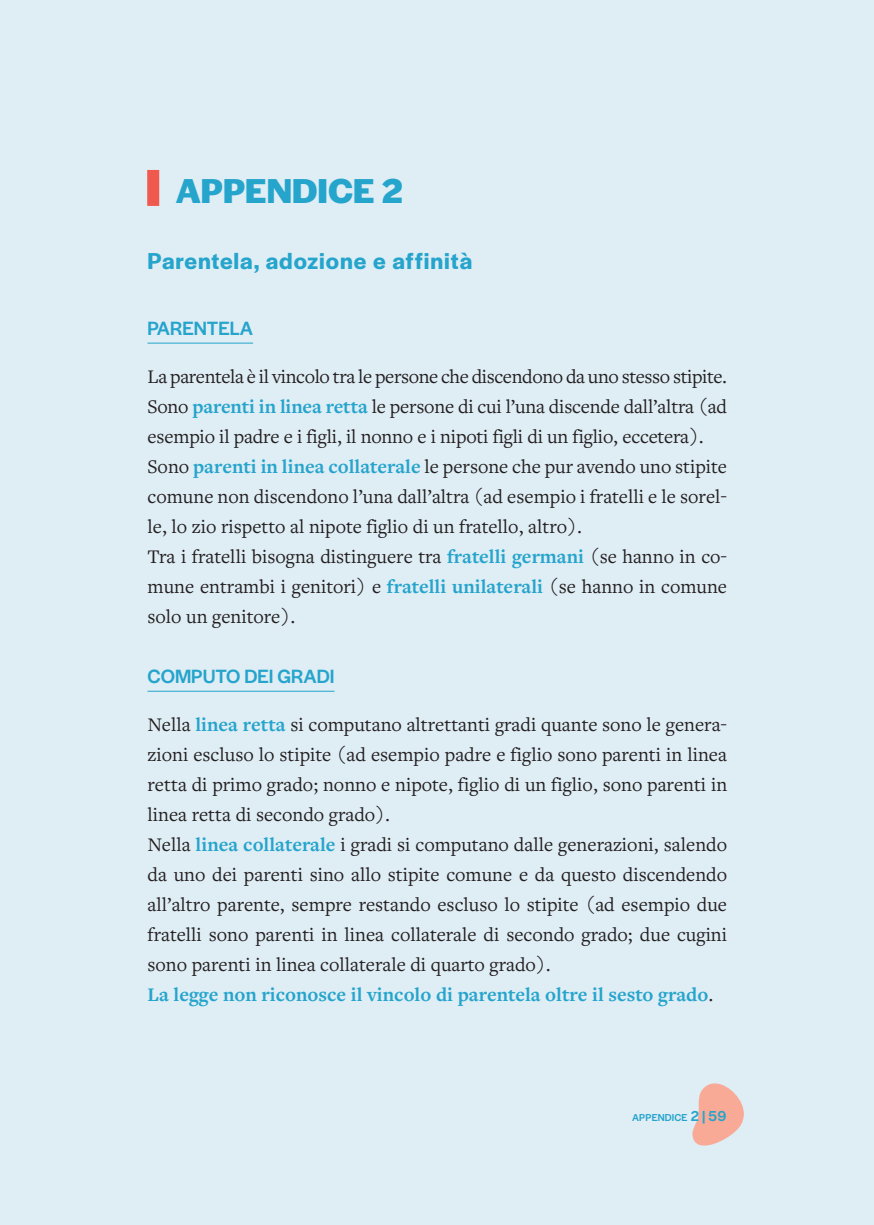
<style>
.page{position:relative;width:874px;height:1225px;background:#fff}
.page>*{position:absolute;margin:0;border:0;box-sizing:border-box;transform-origin:0 0}
.H1_capitolo{font:700 36px "Halyard Display";color:#25a4cc}
.H2_capitolo{font:600 24px "Halyard Display";letter-spacing:.04em;color:#25a4cc}
.txt{font:20px/30px "Freight Text Pro";color:#231f20;text-align:justify}
.txt-2{font:20px "Freight Text Pro";letter-spacing:-.02em;color:#231f20}
.txt-3{font:700 20px "Freight Text Pro";color:#25a4cc}
.H3_sottotitolo{font:500 20px "Halyard Display";color:#25a4cc}
.t1{font:500 10.4px "Halyard Display";letter-spacing:.015em;color:#25a4cc}
.s1{font-weight:700;color:#25a4cc}
.s2{font-weight:400;color:#231f20}
.s3{font-size:15px}
</style>
<div class="page">
<div style="left:18px;top:0;width:855px;height:1225px;background:#dfedf5"></div>
<div style="left:0;top:0;width:16px;height:1225px;background:#dfedf5"></div>
<svg style="left:692px;top:1083px;width:52px;height:63px"></svg>
<div style="left:147px;top:170px;width:12px;height:36px;background:#f0594d"></div>
<hr style="left:147px;top:343px;width:106px;height:1px;background:#25a4cc">
<hr style="left:147px;top:691px;width:187px;height:1px;background:#25a4cc">
<p class="H1_capitolo" style="left:176px;top:165px;width:228px">APPENDICE 2</p>
<p class="H2_capitolo" style="left:147px;top:244px;width:326px">Parentela, adozione e affinità</p>
<p class="H3_sottotitolo" style="left:147px;top:314px;width:107px">PARENTELA</p>
<p class="txt-2" style="left:147px;top:363px;width:580px">La parentela è il vincolo tra le persone che discendono da uno stesso stipite.</p>
<p class="txt" style="left:147px;top:391px;width:580px">Sono <span class="s1">parenti in linea retta</span> le persone di cui l’una discende dall’altra (ad esempio il padre e i figli, il nonno e i nipoti figli di un figlio, eccetera).</p>
<p class="txt" style="left:147px;top:451px;width:580px">Sono <span class="s1">parenti in linea collaterale</span> le persone che pur avendo uno stipite comune non discendono l’una dall’altra (ad esempio i fratelli e le sorel&shy;le, lo zio rispetto al nipote figlio di un fratello, altro).</p>
<p class="txt" style="left:147px;top:541px;width:580px">Tra i fratelli bisogna distinguere tra <span class="s1">fratelli germani</span> (se hanno in co&shy;mune entrambi i genitori) e <span class="s1">fratelli unilaterali</span> (se hanno in comune solo un genitore).</p>
<p class="H3_sottotitolo" style="left:147px;top:662px;width:188px">COMPUTO DEI GRADI</p>
<p class="txt" style="left:147px;top:709px;width:581px">Nella <span class="s1">linea retta</span> si computano altrettanti gradi quante sono le genera&shy;zioni escluso lo stipite (ad esempio padre e figlio sono parenti in linea retta di primo grado; nonno e nipote, figlio di un figlio, sono parenti in linea retta di secondo grado).</p>
<p class="txt" style="left:147px;top:829px;width:581px">Nella <span class="s1">linea collaterale</span> i gradi si computano dalle generazioni, salendo da uno dei parenti sino allo stipite comune e da questo discendendo all’altro parente, sempre restando escluso lo stipite (ad esempio due fratelli sono parenti in linea collaterale di secondo grado; due cugini sono parenti in linea collaterale di quarto grado).</p>
<p class="txt-3" style="left:147px;top:981px;width:567px">La legge non riconosce il vincolo di parentela oltre il sesto grado<span class="s2">.</span></p>
<p class="t1" style="left:631px;top:1110px;width:96px">APPENDICE <span class="s3">2 | 59</span></p>
</div>
